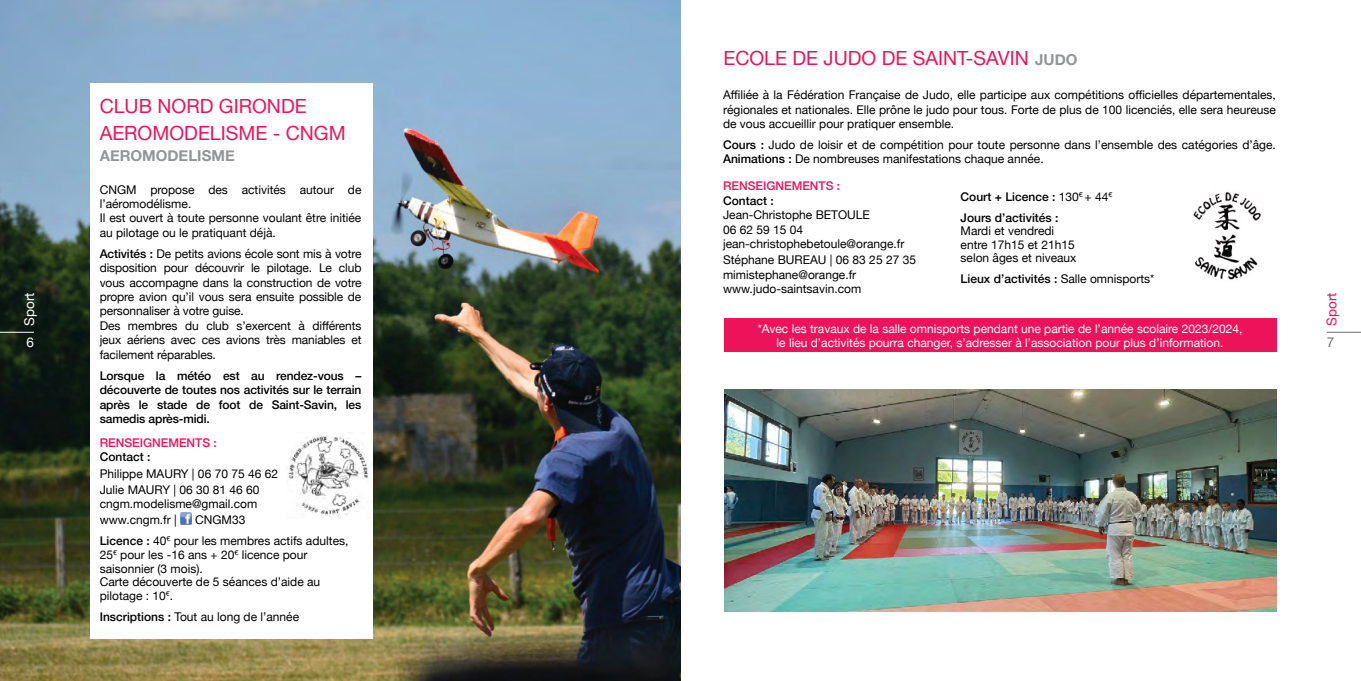
<style>
.page{position:relative;width:1361px;height:681px;background:#fff}
.page>*{position:absolute;margin:0;border:0;box-sizing:border-box;transform-origin:0 0}
.t1{font:19.5px/27px "Helvetica Neue";color:#ed135a}
.t2{font:700 15px "Helvetica Neue";color:#939598}
.t3{font:13.5px "Helvetica Neue";color:#fff}
.t4{font:13.5px "Helvetica Neue";color:#ed135a}
.t5{font:13.5px "Helvetica Neue";color:#6d6e71}
.t6{font:12px/14.4px "Helvetica Neue";color:#000}
.t7{font:500 12px/14.4px "Helvetica Neue";color:#000;text-align:justify}
.t8{font:12px/14.4px "Helvetica Neue";color:#fff;text-align:center}
.t9{font:500 12px "Helvetica Neue";color:#ed135a}
.s1{font-weight:500}
.s2{font-weight:700;font-size:15px;color:#939598}
.s3{font-weight:400}
</style>
<div class="page">
<img style="left:0;top:0;width:680px;height:680px">
<hr style="left:0;top:332px;width:34px;height:1px;background:#fff">
<div style="left:90px;top:83px;width:282px;height:555px;background:#fff"></div>
<svg style="left:180px;top:512px;width:12px;height:12px"></svg>
<img style="left:286px;top:432px;width:84px;height:86px">
<hr style="left:1327px;top:332px;width:34px;height:1px;background:#6d6e71">
<img style="left:1193px;top:192px;width:68px;height:88px">
<div style="left:724px;top:318px;width:552px;height:33px;background:#ed135a"></div>
<img style="left:724px;top:389px;width:552px;height:222px">
<p class="t3" style="left:19px;top:325px;width:35px;rotate:-90deg">Sport</p>
<p class="t3" style="left:27px;top:333px;width:9px">6</p>
<h1 class="t1" style="left:100px;top:94px;width:247px">CLUB NORD GIRONDE<br>AEROMODELISME - CNGM</h1>
<p class="t2" style="left:100px;top:144px;width:136px">AEROMODELISME</p>
<p class="t6" style="left:100px;top:183px;width:263px">CNGM propose des activités autour de l’aéromodélisme.<br>Il est ouvert à toute personne voulant être initiée au pilotage ou le pratiquant déjà.</p>
<p class="t6" style="left:100px;top:247px;width:263px"><span class="s1">Activités :</span> De petits avions école sont mis à votre disposition pour découvrir le pilotage. Le club vous accompagne dans la construction de votre propre avion qu’il vous sera ensuite possible de personnaliser à votre guise.<br>Des membres du club s’exercent à différents jeux aériens avec ces avions très maniables et facilement réparables.</p>
<p class="t7" style="left:100px;top:367px;width:263px">Lorsque la météo est au rendez-vous – découverte de toutes nos activités sur le terrain après le stade de foot de Saint-Savin, les samedis après-midi.</p>
<p class="t9" style="left:100px;top:433px;width:119px">RENSEIGNEMENTS :</p>
<p class="t7" style="left:100px;top:448px;width:52px">Contact :</p>
<p class="t6" style="left:100px;top:465px;width:180px;line-height:16.2px">Philippe MAURY | 06 70 75 46 62<br>Julie MAURY | 06 30 81 46 60</p>
<p class="t6" style="left:100px;top:496px;width:159px;line-height:16.2px">cngm.modelisme@gmail.com www.cngm.fr |</p>
<p class="t6" style="left:100px;top:510px;width:250px;line-height:21px;text-indent:95px">CNGM33<br><span class="s1">Licence :</span> 40<sup>€</sup> pour les membres actifs adultes,</p>
<p class="t6" style="left:100px;top:548px;width:222px;line-height:13.8px">25<sup>€</sup> pour les -16 ans + 20<sup>€</sup> licence pour saisonnier (3 mois).<br>Carte découverte de 5 séances d’aide au pilotage : 10<sup>€</sup>.</p>
<p class="t6" style="left:100px;top:610px;width:201px"><span class="s1">Inscriptions :</span> Tout au long de l’année</p>
<h1 class="t1" style="left:723px;top:45px;width:355px">ECOLE DE JUDO DE SAINT-SAVIN <span class="s2">JUDO</span></h1>
<p class="t6" style="left:723px;top:88px;width:554px;text-align:justify">Affiliée à la Fédération Française de Judo, elle participe aux compétitions officielles départementales, régionales et nationales. Elle prône le judo pour tous. Forte de plus de 100 licenciés, elle sera heureuse de vous accueillir pour pratiquer ensemble.</p>
<p class="t6" style="left:723px;top:138px;width:554px"><span class="s1">Cours :</span> Judo de loisir et de compétition pour toute personne dans l’ensemble des catégories d’âge.<br><span class="s1">Animations :</span> De nombreuses manifestations chaque année.</p>
<p class="t9" style="left:723px;top:176px;width:119px">RENSEIGNEMENTS :</p>
<p class="t7" style="left:723px;top:192px;width:52px">Contact :</p>
<p class="t6" style="left:723px;top:208px;width:183px">Jean-Christophe BETOULE<br>06 62 59 15 04 jean-christophebetoule@orange.fr</p>
<p class="t6" style="left:723px;top:253px;width:194px">Stéphane BUREAU | 06 83 25 27 35 mimistephane@orange.fr www.judo-saintsavin.com</p>
<p class="t7" style="left:960px;top:185px;width:153px;line-height:21px">Court + Licence : <span class="s3">130</span><sup>€</sup> <span class="s3">+ 44</span><sup>€<br></sup>Jours d’activités :</p>
<p class="t6" style="left:960px;top:225px;width:117px;line-height:13.5px">Mardi et vendredi entre 17h15 et 21h15 selon âges et niveaux</p>
<p class="t7" style="left:960px;top:271px;width:195px">Lieux d’activités : <span class="s3">Salle omnisports*</span></p>
<p class="t8" style="left:758px;top:321px;width:486px">*Avec les travaux de la salle omnisports pendant une partie de l’année scolaire 2023/2024, le lieu d’activités pourra changer, s’adresser à l’association pour plus d’information.</p>
<p class="t4" style="left:1322px;top:325px;width:35px;rotate:-90deg">Sport</p>
<p class="t5" style="left:1327px;top:333px;width:9px">7</p>
</div>
